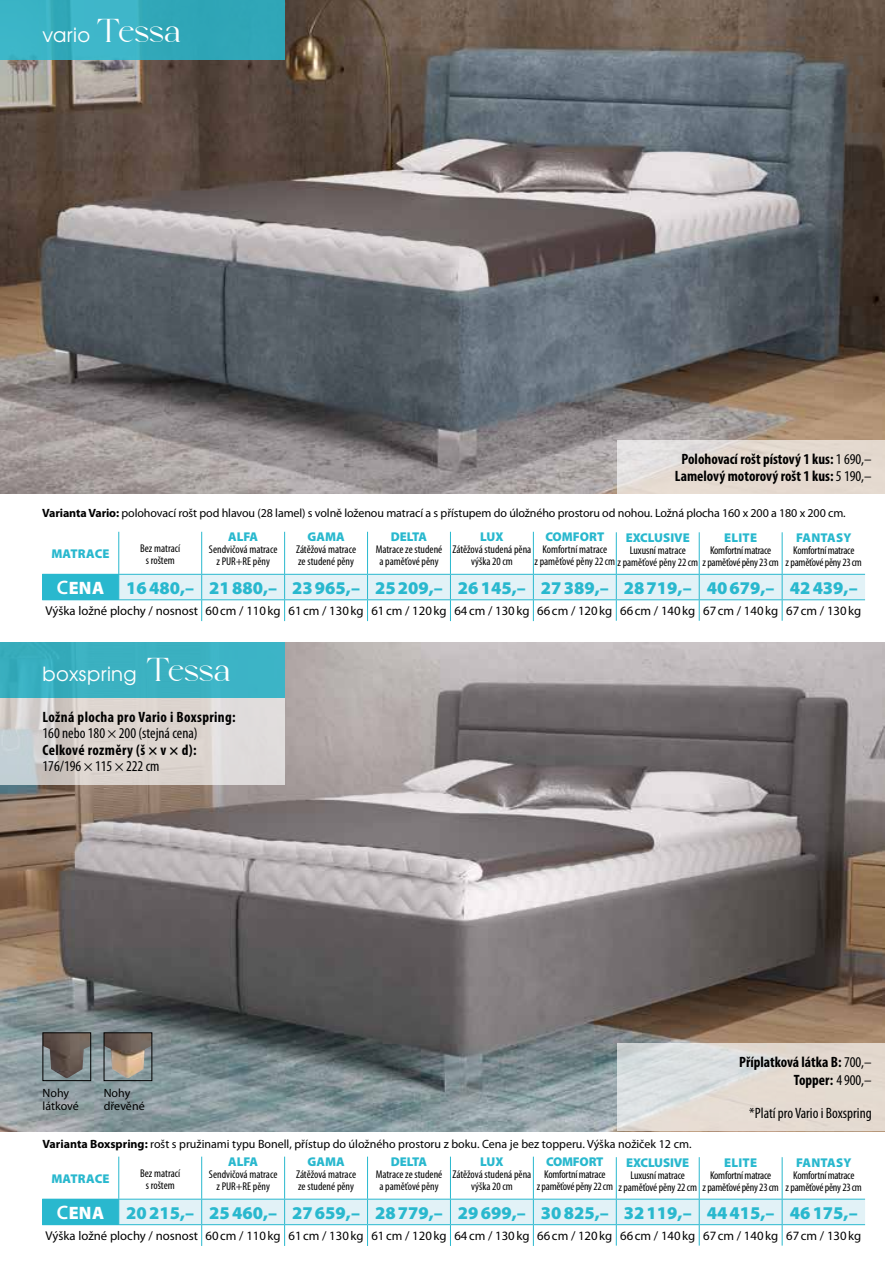
<style>
.page{position:relative;width:893px;height:1263px;background:#fff}
.page>*{position:absolute;margin:0;border:0;box-sizing:border-box;transform-origin:0 0}
.t1{font:19.5px "Avant Gar Got Itc LOT Boo";letter-spacing:.02em;color:#fff}
.t2{font:900 18px "Myriad Pro";color:#29b8ce}
.t3{font:700 condensed 15px/18px "Myriad Pro";color:#000;text-align:right}
.t4{font:condensed 15px "Myriad Pro";color:#000}
.t5{font:700 condensed 15px "Myriad Pro";letter-spacing:.025em;color:#000}
.t6{font:12.75px "Myriad Pro";color:#000}
.t7{font:900 12.75px "Myriad Pro";color:#29b8ce}
.t8{font:900 12.75px "Myriad Pro";letter-spacing:.02em;color:#29b8ce}
.t9{font:12px/13.5px "Myriad Pro";letter-spacing:-.01em;color:#000}
.t10{font:condensed 11.25px/12px "Myriad Pro";letter-spacing:-.005em;color:#000;text-align:center}
.s1{font-family:"Kugile";font-size:28.5px}
.s2{font-weight:400}
.s3{font-weight:700}
.s4{font-weight:600;font-size:19.5px;color:#fff}
.s5{color:#fff}
</style>
<div class="page">
<img style="left:0;top:0;width:884px;height:494px">
<div style="left:0;top:0;width:285px;height:60px;background:linear-gradient(to right,#3eb7c9,#2da3b4)"></div>
<img style="left:0;top:643px;width:884px;height:488px">
<div style="left:0;top:643px;width:285px;height:55px;background:#3bb1c1"></div>
<div style="left:42px;top:574px;width:77px;height:26px;background:#29b8ce"></div>
<hr style="left:118px;top:532px;width:1px;height:42px;background:#29b8ce">
<hr style="left:201px;top:532px;width:1px;height:42px;background:#29b8ce">
<hr style="left:284px;top:532px;width:1px;height:42px;background:#29b8ce">
<hr style="left:367px;top:532px;width:1px;height:42px;background:#29b8ce">
<hr style="left:450px;top:532px;width:1px;height:42px;background:#29b8ce">
<hr style="left:533px;top:532px;width:1px;height:42px;background:#29b8ce">
<hr style="left:616px;top:532px;width:1px;height:42px;background:#29b8ce">
<hr style="left:699px;top:532px;width:1px;height:42px;background:#29b8ce">
<hr style="left:782px;top:532px;width:1px;height:42px;background:#29b8ce">
<svg style="left:118px;top:574px;width:747px;height:47px"></svg>
<hr style="left:782px;top:599px;width:83px;height:1px;background:#29b8ce">
<div style="left:42px;top:1199px;width:77px;height:26px;background:#29b8ce"></div>
<hr style="left:118px;top:1157px;width:1px;height:42px;background:#29b8ce">
<hr style="left:201px;top:1157px;width:1px;height:42px;background:#29b8ce">
<hr style="left:284px;top:1157px;width:1px;height:42px;background:#29b8ce">
<hr style="left:367px;top:1157px;width:1px;height:42px;background:#29b8ce">
<hr style="left:450px;top:1157px;width:1px;height:42px;background:#29b8ce">
<hr style="left:533px;top:1157px;width:1px;height:42px;background:#29b8ce">
<hr style="left:616px;top:1157px;width:1px;height:42px;background:#29b8ce">
<hr style="left:699px;top:1157px;width:1px;height:42px;background:#29b8ce">
<hr style="left:782px;top:1157px;width:1px;height:42px;background:#29b8ce">
<svg style="left:118px;top:1199px;width:747px;height:47px"></svg>
<hr style="left:782px;top:1224px;width:83px;height:1px;background:#29b8ce">
<svg style="left:0;top:698px;width:285px;height:86px;background:#d9d4d1"></svg>
<svg style="left:617px;top:1043px;width:267px;height:88px;background:#e0dbd5"></svg>
<div style="left:617px;top:440px;width:267px;height:53px;background:linear-gradient(to right,#e4dedb,#e5d8cb)"></div>
<img style="left:106px;top:1034px;width:44px;height:44px">
<div style="left:104px;top:1032px;width:48px;height:49px;border:1px solid #000"></div>
<img style="left:45px;top:1034px;width:44px;height:44px">
<div style="left:43px;top:1032px;width:48px;height:49px;border:1px solid #000"></div>
<h1 class="t1" style="left:43px;top:23px;width:140px">vario <span class="s1">Tessa</span></h1>
<h3 class="t3" style="left:675px;top:450px;width:198px;line-height:16.5px;text-align:center">Polohovací rošt pístový 1 kus: <span class="s2">1 690,–<br></span>Lamelový motorový rošt 1 kus: <span class="s2">5 190,–</span></h3>
<p class="t9" style="left:42px;top:506px;width:805px"><span class="s3">Varianta Vario:</span> polohovací rošt pod hlavou (28 lamel) s volně loženou matrací a s přístupem do úložného prostoru od nohou. Ložná plocha 160 x 200 a 180 x 200 cm.</p>
<p class="t7" style="left:545px;top:530px;width:52px">COMFORT</p>
<p class="t10" style="left:534px;top:543px;width:246px;line-height:12.6px;text-align:left;text-indent:8px">Komfortní matrace<br>z paměťové pěny 22cm z paměťové pěny 22cm z paměťové pěny 23cm</p>
<p class="t7" style="left:307px;top:530px;width:38px">GAMA</p>
<p class="t10" style="left:296px;top:543px;width:62px;text-align:left">Zátěžová matrace ze studené pěny</p>
<p class="t7" style="left:391px;top:530px;width:30px">DELTA</p>
<p class="t10" style="left:376px;top:543px;width:68px">Matrace ze studené a paměťové pěny</p>
<p class="t7" style="left:228px;top:530px;width:31px">ALFA</p>
<p class="t10" style="left:209px;top:543px;width:70px">Sendvičová matrace z PUR+RE pěny</p>
<p class="t7" style="left:480px;top:530px;width:25px">LUX</p>
<p class="t10" style="left:452px;top:543px;width:80px">Zátěžová studená pěna výška 20cm</p>
<p class="t7" style="left:796px;top:530px;width:57px">FANTASY</p>
<p class="t10" style="left:786px;top:544px;width:78px">Komfortní matrace<br>z paměťové pěny 23cm</p>
<h2 class="t2" style="left:57px;top:577px;width:802px"><span class="s4">C</span><span class="s5">ENA</span> 16480,– 21880,– 23965,– 25209,– 26145,– 27389,– 28719,– 40679,– 42439,–</h2>
<p class="t6" style="left:45px;top:603px;width:817px">Výška ložné plochy / nosnost 60cm / 110kg 61cm / 130kg 61cm / 120kg 64cm / 130kg 66cm / 120kg 66cm / 140kg 67cm / 140kg 67cm / 130kg</p>
<p class="t7" style="left:626px;top:530px;width:64px">EXCLUSIVE</p>
<p class="t10" style="left:630px;top:544px;width:58px">Luxusní matrace</p>
<p class="t7" style="left:724px;top:530px;width:27px">ELITE</p>
<p class="t10" style="left:710px;top:544px;width:63px">Komfortní matrace</p>
<p class="t8" style="left:51px;top:546px;width:60px">MATRACE</p>
<p class="t10" style="left:140px;top:542px;width:42px">Bez matrací s roštem</p>
<h1 class="t1" style="left:43px;top:661px;width:190px">boxspring <span class="s1">Tessa</span></h1>
<h3 class="t5" style="left:43px;top:708px;width:195px">Ložná plocha pro Vario i Boxspring:</h3>
<h3 class="t4" style="left:43px;top:724px;width:157px">160 nebo 180 × 200 (stejná cena)</h3>
<h3 class="t5" style="left:43px;top:741px;width:155px">Celkové rozměry (š × v × d):</h3>
<h3 class="t4" style="left:43px;top:757px;width:119px">176/196 × 115 × 222 cm</h3>
<p class="t9" style="left:43px;top:1086px;width:38px">Nohy látkové</p>
<p class="t9" style="left:104px;top:1086px;width:42px">Nohy dřevěné</p>
<p class="t9" style="left:43px;top:1137px;width:650px"><span class="s3">Varianta Boxspring:</span> rošt s pružinami typu Bonell, přístup do úložného prostoru z boku. Cena je bez topperu. Výška nožiček 12 cm.</p>
<h3 class="t3" style="left:739px;top:1053px;width:134px">Příplatková látka B: <span class="s2">700,–<br></span>Topper: <span class="s2">4900,–</span></h3>
<h3 class="t4" style="left:749px;top:1104px;width:124px">*Platí pro Vario i Boxspring</h3>
<p class="t7" style="left:546px;top:1155px;width:51px">COMFORT</p>
<p class="t10" style="left:537px;top:1168px;width:78px">Komfortní matrace<br>z paměťové pěny 22cm</p>
<p class="t7" style="left:307px;top:1155px;width:38px">GAMA</p>
<p class="t10" style="left:296px;top:1168px;width:62px;text-align:left">Zátěžová matrace ze studené pěny</p>
<p class="t7" style="left:391px;top:1155px;width:30px">DELTA</p>
<p class="t10" style="left:376px;top:1168px;width:68px">Matrace ze studené a paměťové pěny</p>
<p class="t7" style="left:228px;top:1155px;width:31px">ALFA</p>
<p class="t10" style="left:209px;top:1168px;width:70px">Sendvičová matrace z PUR+RE pěny</p>
<p class="t7" style="left:480px;top:1155px;width:25px">LUX</p>
<p class="t10" style="left:452px;top:1168px;width:80px">Zátěžová studená pěna výška 20cm</p>
<p class="t7" style="left:796px;top:1155px;width:57px">FANTASY</p>
<p class="t10" style="left:786px;top:1169px;width:78px">Komfortní matrace<br>z paměťové pěny 23cm</p>
<h2 class="t2" style="left:57px;top:1202px;width:802px"><span class="s4">C</span><span class="s5">ENA</span> 20215,– 25460,– 27659,– 28779,– 29699,– 30825,– 32119,– 44415,– 46175,–</h2>
<p class="t6" style="left:45px;top:1228px;width:817px">Výška ložné plochy / nosnost 60cm / 110kg 61cm / 130kg 61cm / 120kg 64cm / 130kg 66cm / 120kg 66cm / 140kg 67cm / 140kg 67cm / 130kg</p>
<p class="t7" style="left:626px;top:1155px;width:63px">EXCLUSIVE</p>
<p class="t10" style="left:618px;top:1169px;width:80px">Luxusní matrace<br>z paměťové pěny 22cm</p>
<p class="t7" style="left:724px;top:1155px;width:27px">ELITE</p>
<p class="t10" style="left:702px;top:1169px;width:78px">Komfortní matrace<br>z paměťové pěny 23cm</p>
<p class="t8" style="left:51px;top:1171px;width:60px">MATRACE</p>
<p class="t10" style="left:140px;top:1167px;width:42px">Bez matrací s roštem</p>
</div>
